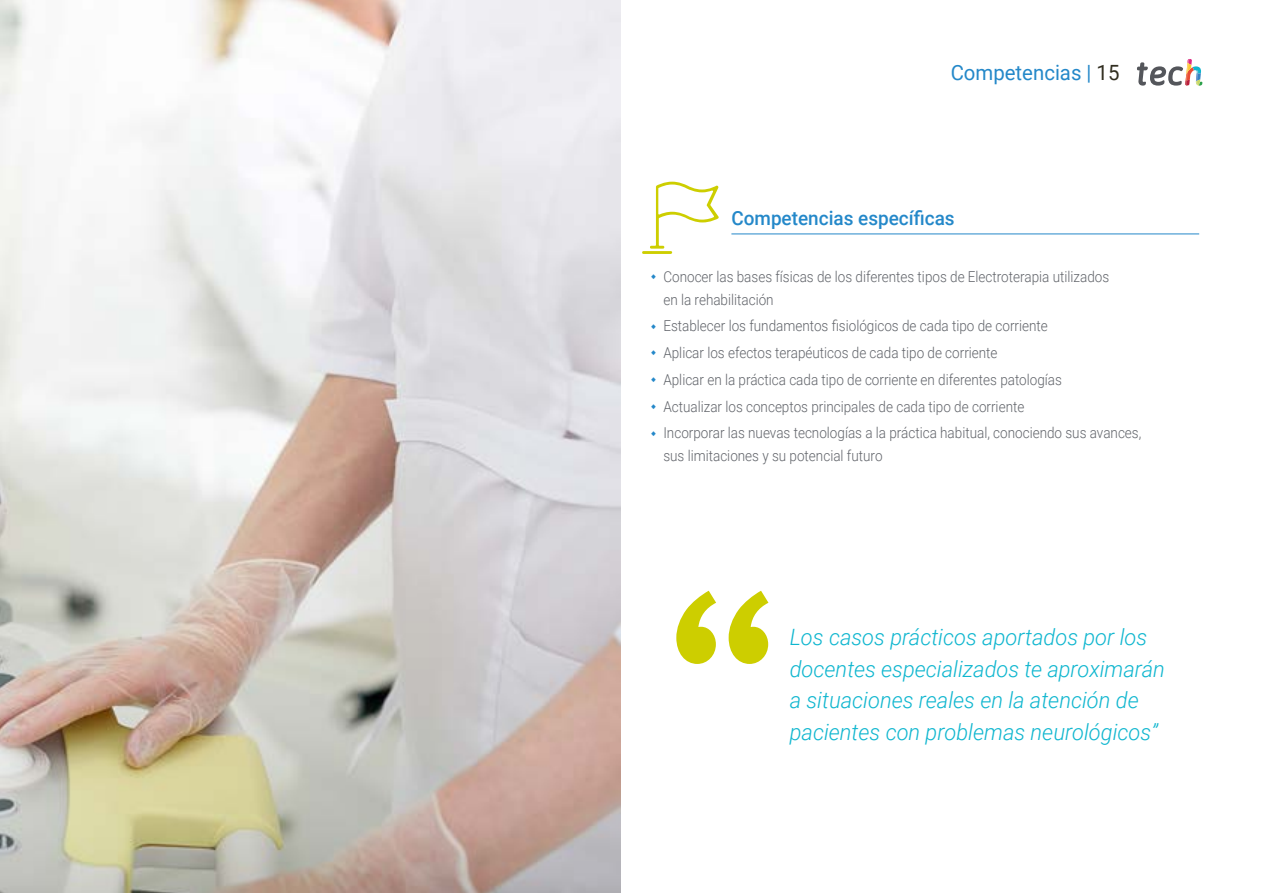
<style>
.page{position:relative;width:1263px;height:893px;background:#fff}
.page>*{position:absolute;margin:0;border:0;box-sizing:border-box;transform-origin:0 0}
.t1{font:italic 300 22.5px/31.5px "Roboto";color:#0fb6cf}
.t2{font:21px "Roboto";color:#2488c9}
.t3{font:500 19.5px "Roboto";color:#2488c9}
.t4{font:300 15px/26.7px "Roboto";color:#61646a;scale:.9 1}
.s1{color:#312e20}
</style>
<div class="page">
<hr style="left:731px;top:234px;width:468px;height:1px;background:#2488c9">
<hr style="left:642px;top:251px;width:30px;height:3px;background:#cdce00">
<svg style="left:650px;top:182px;width:69px;height:67px"></svg>
<svg style="left:676px;top:591px;width:92px;height:73px"></svg>
<img style="left:0;top:0;width:621px;height:893px">
<svg style="left:1137px;top:59px;width:65px;height:27px"></svg>
<h2 class="t2" style="left:951px;top:57px;width:170px">Competencias | <span class="s1">15</span></h2>
<h3 class="t3" style="left:731px;top:205px;width:225px">Competencias específicas</h3>
<p class="t4" style="left:663px;top:265px;width:497px;line-height:22.5px">Conocer las bases físicas de los diferentes tipos de Electroterapia utilizados en la rehabilitación</p>
<p class="t4" style="left:663px;top:312px;width:532px">Establecer los fundamentos fisiológicos de cada tipo de corriente<br>Aplicar los efectos terapéuticos de cada tipo de corriente<br>Aplicar en la práctica cada tipo de corriente en diferentes patologías<br>Actualizar los conceptos principales de cada tipo de corriente<br>Incorporar las nuevas tecnologías a la práctica habitual, conociendo sus avances,</p>
<p class="t4" style="left:663px;top:442px;width:245px">sus limitaciones y su potencial futuro</p>
<h1 class="t1" style="left:790px;top:621px;width:377px">Los casos prácticos aportados por los docentes especializados te aproximarán a situaciones reales en la atención de pacientes con problemas neurológicos”</h1>
</div>
